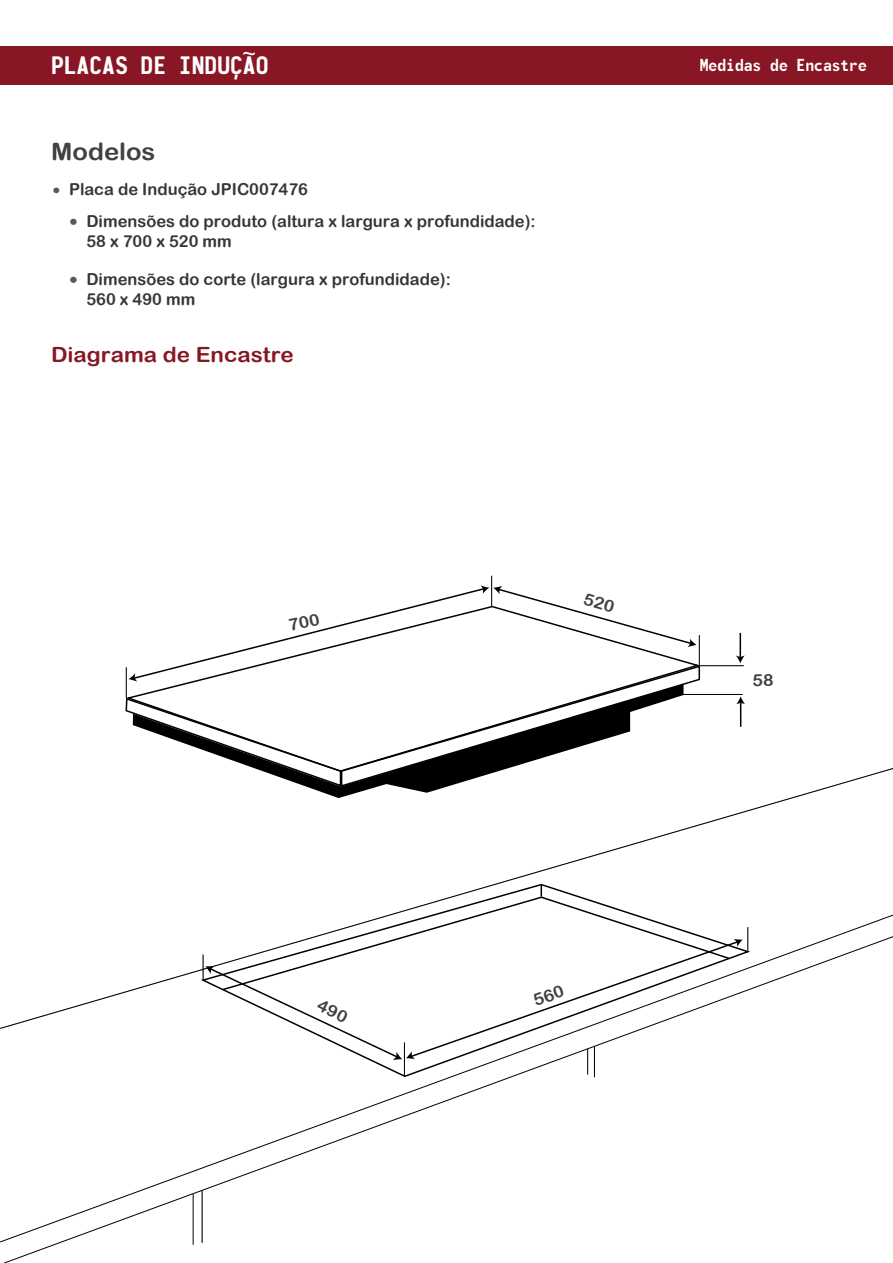
<style>
.page{position:relative;width:893px;height:1263px;background:#fff}
.page>*{position:absolute;margin:0;border:0;box-sizing:border-box;transform-origin:0 0}
.t1{font:24px "Monofonto";color:#fff;scale:1.07 1}
.t2{font:24px "Arial Rounded MT Bold";color:#414042;scale:1.07 1}
.t3{font:21px "Arial Rounded MT Bold";color:#881724;scale:1.07 1}
.t4{font:16.65px "Arial Rounded MT Bold";color:#414042;scale:1.07 1}
.t5{font:16.5px/32.2px "Arial Rounded MT Bold";color:#343738}
.t6{font:16.5px "Monofonto";color:#fff;scale:1.07 1}
.t7{font:16.5px "Monofonto";color:#58595b;scale:1.07 1}
.t8{font:15px "Monofonto";color:#58595b;scale:1.07 1}
</style>
<div class="page">
<svg style="left:736px;top:633px;width:9px;height:30px"></svg>
<svg style="left:736px;top:696px;width:9px;height:31px"></svg>
<svg style="left:4px;top:1078px;width:506px;height:185px"></svg>
<svg style="left:0;top:768px;width:893px;height:261px"></svg>
<hr style="left:193px;top:1194px;width:1px;height:51px;background:#000">
<hr style="left:202px;top:1190px;width:1px;height:53px;background:#000">
<svg style="left:201px;top:883px;width:551px;height:195px"></svg>
<svg style="left:221px;top:896px;width:510px;height:31px"></svg>
<svg style="left:541px;top:884px;width:1px;height:13px"></svg>
<hr style="left:404px;top:1042px;width:1px;height:34px;background:#000">
<hr style="left:491px;top:576px;width:1px;height:30px;background:#000">
<hr style="left:700px;top:665px;width:44px;height:1px;background:#000">
<hr style="left:682px;top:694px;width:61px;height:1px;background:#000">
<div style="left:0;top:46px;width:893px;height:39px;background:#881624"></div>
<svg style="left:125px;top:585px;width:576px;height:203px"></svg>
<svg style="left:203px;top:927px;width:545px;height:147px"></svg>
<h1 class="t1" style="left:51px;top:51px;width:205px">PLACAS DE INDUÇÃO</h1>
<p class="t6" style="left:700px;top:55px;width:158px">Medidas de Encastre</p>
<h1 class="t2" style="left:51px;top:137px;width:99px">Modelos</h1>
<p class="t8" style="left:52px;top:181px;width:9px">•</p>
<p class="t5" style="left:86px;top:172px;width:451px;text-indent:-17px">Placa de Indução JPIC007476<br>Dimensões do produto (altura x largura x profundidade):</p>
<p class="t5" style="left:86px;top:224px;width:147px">58 x 700 x 520 mm</p>
<p class="t5" style="left:86px;top:269px;width:366px;line-height:19.8px">Dimensões do corte (largura x profundidade):<br>560 x 490 mm</p>
<p class="t7" style="left:69px;top:212px;width:10px">•</p>
<p class="t7" style="left:69px;top:270px;width:10px">•</p>
<p class="t3" style="left:51px;top:342px;width:228px">Diagrama de Encastre</p>
<p class="t4" style="left:753px;top:670px;width:21px">58</p>
</div>
